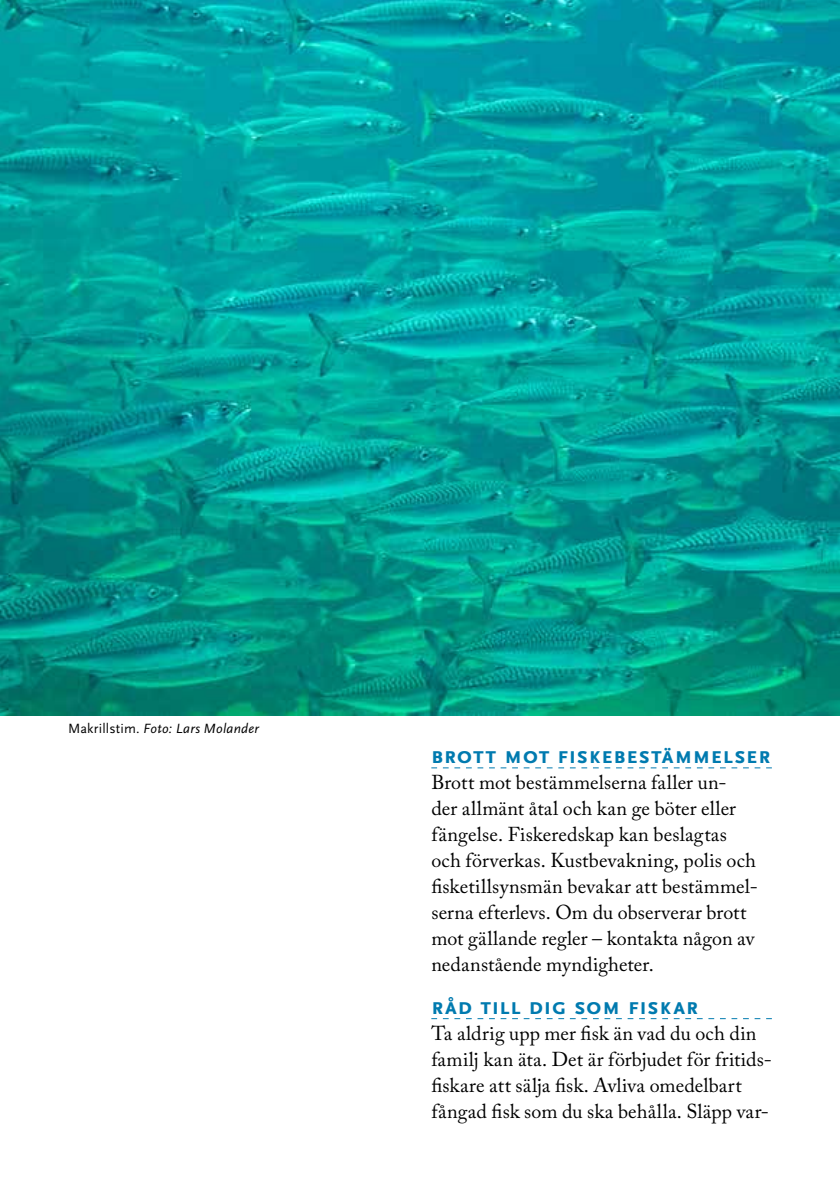
<style>
.page{position:relative;width:840px;height:1191px;background:#fff}
.page>*{position:absolute;margin:0;border:0;box-sizing:border-box;transform-origin:0 0}
.t1{font:700 24px "Scala Sans Pro";letter-spacing:.025em;color:#007aaf}
.t2{font:20px/26px "Adobe Caslon Pro";letter-spacing:.01em;color:#000}
.t3{font:italic 14px "Scala Sans Pro";letter-spacing:.02em;color:#000}
.s1{font-style:normal}
</style>
<div class="page">
<svg style="left:431px;top:1018px;width:340px;height:1px"></svg>
<svg style="left:431px;top:767px;width:340px;height:1px"></svg>
<img style="left:0;top:0;width:839px;height:715px">
<p class="t3" style="left:68px;top:719px;width:192px"><span class="s1">Makrillstim.</span> Foto: Lars Molander</p>
<p class="t1" style="left:431px;top:741px;width:340px">brott mot Fiskebestämmelser</p>
<p class="t2" style="left:431px;top:769px;width:328px">Brott mot bestämmelserna faller un-<br>der allmänt åtal och kan ge böter eller fängelse. Fiskeredskap kan beslagtas och förverkas. Kustbevakning, polis och fsketillsynsmän bevakar att bestämmel&shy;serna efterlevs. Om du observerar brott mot gällande regler – kontakta någon av nedanstående myndigheter.</p>
<p class="t1" style="left:431px;top:992px;width:268px">råd till diG som Fiskar</p>
<p class="t2" style="left:431px;top:1020px;width:342px">Ta aldrig upp mer fsk än vad du och din familj kan äta. Det är förbjudet för fritids&shy;fskare att sälja fsk. Avliva omedelbart fångad fsk som du ska behålla. Släpp var-</p>
</div>
